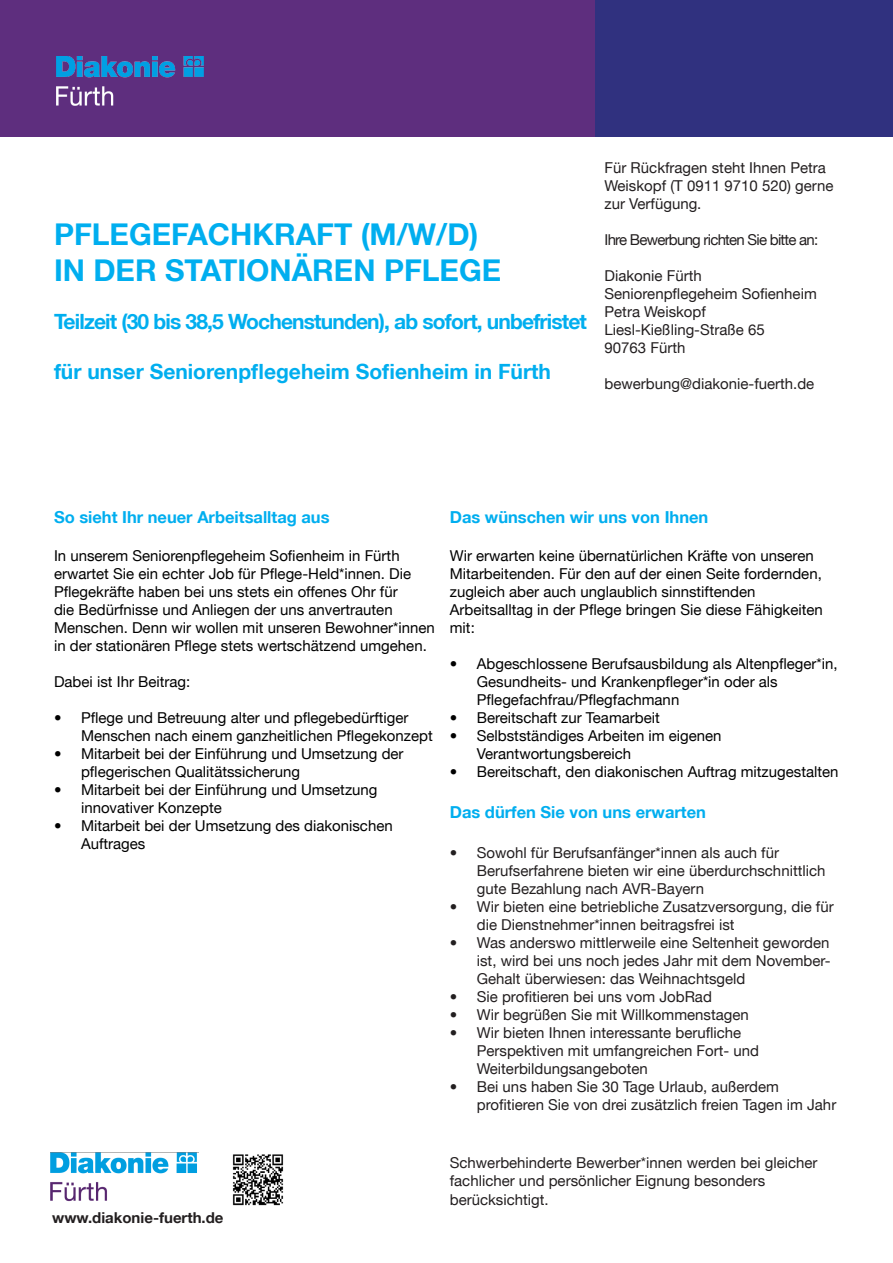
<style>
.page{position:relative;width:893px;height:1263px;background:#fff}
.page>*{position:absolute;margin:0;border:0;box-sizing:border-box;transform-origin:0 0}
.t1{font:700 30px "Helvetica Neue LT";color:#00aeef}
.t2{font:700 21px "Helvetica Neue LT";letter-spacing:-.04em;color:#00aeef}
.t3{font:700 21px "Helvetica Neue LT";color:#00aeef}
.t4{font:700 16.5px "Helvetica Neue LT";color:#00aeef}
.t5{font:15px/18px "Helvetica Neue LT";color:#000}
.t6{font:15px/18px "Helvetica Neue LT";color:#231f20}
.t7{font:15px "Helvetica Neue LT";letter-spacing:-.05em;color:#231f20}
.t8{font:700 15px "Helvetica Neue LT";color:#231f20}
</style>
<div class="page">
<div style="left:0;top:0;width:595px;height:137px;background:#5e2e7e"></div>
<img style="left:56px;top:57px;width:148px;height:48px">
<div style="left:595px;top:0;width:298px;height:137px;background:#30317f"></div>
<img style="left:232px;top:1154px;width:52px;height:52px">
<img style="left:50px;top:1153px;width:147px;height:49px">
<p class="t1" style="left:54px;top:216px;width:426px">PFLEGEFACHKRAFT (M/W/D)</p>
<p class="t1" style="left:54px;top:252px;width:449px">IN DER STATIONÄREN PFLEGE</p>
<p class="t2" style="left:54px;top:308px;width:534px">Teilzeit (30 bis 38,5 Wochenstunden), ab sofort, unbefristet</p>
<p class="t3" style="left:54px;top:359px;width:498px">für unser Seniorenpflegeheim Sofienheim in Fürth</p>
<p class="t6" style="left:604px;top:158px;width:230px">Für Rückfragen steht Ihnen Petra<br>Weiskopf (T 0911 9710 520) gerne zur Verfügung.</p>
<p class="t7" style="left:604px;top:230px;width:215px">Ihre Bewerbung richten Sie bitte an:</p>
<p class="t6" style="left:604px;top:266px;width:99px">Diakonie Fürth</p>
<p class="t6" style="left:604px;top:284px;width:214px">Seniorenpflegeheim Sofienheim</p>
<p class="t6" style="left:604px;top:302px;width:103px">Petra Weiskopf</p>
<p class="t6" style="left:604px;top:320px;width:162px">Liesl-Kießling-Straße 65</p>
<p class="t6" style="left:604px;top:338px;width:82px">90763 Fürth</p>
<p class="t6" style="left:604px;top:374px;width:211px">bewerbung@diakonie-fuerth.de</p>
<p class="t4" style="left:54px;top:507px;width:277px">So sieht Ihr neuer Arbeitsalltag aus</p>
<p class="t5" style="left:54px;top:546px;width:382px">In unserem Seniorenpflegeheim Sofienheim in Fürth erwartet Sie ein echter Job für Pflege-Held*innen. Die Pflegekräfte haben bei uns stets ein offenes Ohr für<br>die Bedürfnisse und Anliegen der uns anvertrauten Menschen. Denn wir wollen mit unseren Bewohner*innen in der stationären Pflege stets wertschätzend umgehen.</p>
<p class="t5" style="left:54px;top:672px;width:138px">Dabei ist Ihr Beitrag:</p>
<p class="t5" style="left:81px;top:708px;width:353px;text-indent:-27px">• Pflege und Betreuung alter und pflegebedürftiger<br>Menschen nach einem ganzheitlichen Pflegekonzept</p>
<p class="t5" style="left:81px;top:744px;width:324px;text-indent:-27px">• Mitarbeit bei der Einführung und Umsetzung der pflegerischen Qualitätssicherung</p>
<p class="t5" style="left:81px;top:780px;width:298px;text-indent:-27px">• Mitarbeit bei der Einführung und Umsetzung innovativer Konzepte</p>
<p class="t5" style="left:81px;top:816px;width:313px;text-indent:-27px">• Mitarbeit bei der Umsetzung des diakonischen<br>Auftrages</p>
<p class="t4" style="left:450px;top:507px;width:260px">Das wünschen wir uns von Ihnen</p>
<p class="t5" style="left:450px;top:546px;width:375px">Wir erwarten keine übernatürlichen Kräfte von unseren Mitarbeitenden. Für den auf der einen Seite fordernden, zugleich aber auch unglaublich sinnstiftenden Arbeitsalltag in der Pflege bringen Sie diese Fähigkeiten mit:</p>
<p class="t5" style="left:477px;top:654px;width:362px;text-indent:-27px">• Abgeschlossene Berufsausbildung als Altenpfleger*in,<br>Gesundheits- und Krankenpfleger*in oder als<br>Pflegefachfrau/Pflegfachmann</p>
<p class="t5" style="left:450px;top:708px;width:212px">• Bereitschaft zur Teamarbeit</p>
<p class="t5" style="left:477px;top:726px;width:246px;text-indent:-27px">• Selbstständiges Arbeiten im eigenen<br>Verantwortungsbereich</p>
<p class="t5" style="left:450px;top:762px;width:390px">• Bereitschaft, den diakonischen Auftrag mitzugestalten</p>
<p class="t4" style="left:450px;top:802px;width:258px">Das dürfen Sie von uns erwarten</p>
<p class="t6" style="left:477px;top:843px;width:350px;text-indent:-27px">• Sowohl für Berufsanfänger*innen als auch für<br>Berufserfahrene bieten wir eine überdurchschnittlich gute Bezahlung nach AVR-Bayern</p>
<p class="t6" style="left:477px;top:897px;width:358px;text-indent:-27px">• Wir bieten eine betriebliche Zusatzversorgung, die für die Dienstnehmer*innen beitragsfrei ist</p>
<p class="t6" style="left:477px;top:933px;width:355px;text-align:justify;text-indent:-27px">• Was anderswo mittlerweile eine Seltenheit geworden ist, wird bei uns noch jedes Jahr mit dem November-Gehalt überwiesen: das Weihnachtsgeld</p>
<p class="t6" style="left:450px;top:987px;width:264px">• Sie profitieren bei uns vom JobRad</p>
<p class="t6" style="left:450px;top:1005px;width:301px">• Wir begrüßen Sie mit Willkommenstagen</p>
<p class="t6" style="left:477px;top:1023px;width:284px;text-indent:-27px">• Wir bieten Ihnen interessante berufliche<br>Perspektiven mit umfangreichen Fort- und<br>Weiterbildungsangeboten</p>
<p class="t6" style="left:477px;top:1077px;width:361px;text-indent:-27px">• Bei uns haben Sie 30 Tage Urlaub, außerdem profitieren Sie von drei zusätzlich freien Tagen im Jahr</p>
<p class="t8" style="left:52px;top:1208px;width:173px">www.diakonie-fuerth.de</p>
<p class="t6" style="left:450px;top:1153px;width:369px">Schwerbehinderte Bewerber*innen werden bei gleicher fachlicher und persönlicher Eignung besonders</p>
<p class="t6" style="left:450px;top:1191px;width:100px">berücksichtigt.</p>
</div>
